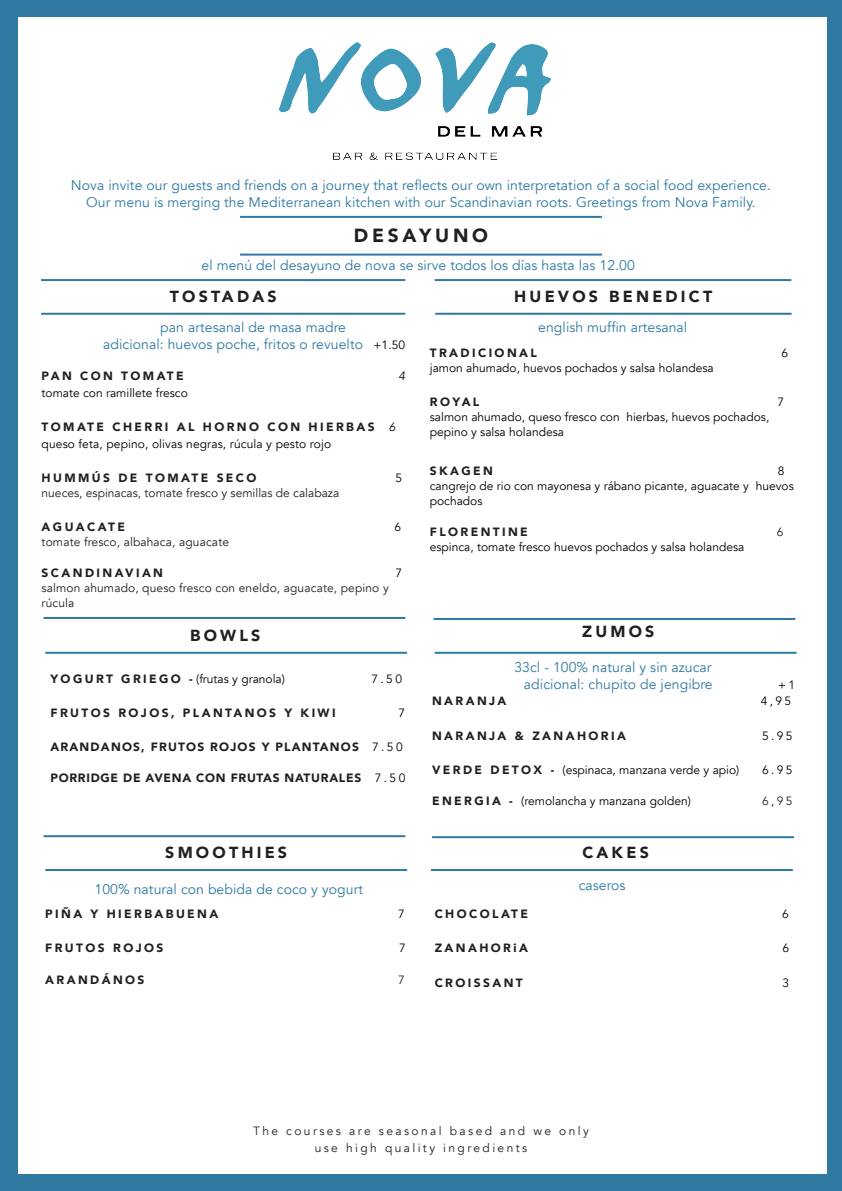
<style>
.page{position:relative;width:842px;height:1191px;background:#307aa2}
.page>*{position:absolute;margin:0;border:0;box-sizing:border-box;transform-origin:0 0}
.t1{font:900 19px "Avenir";letter-spacing:.2em;color:#231f20}
.t2{font:900 16px "Avenir";letter-spacing:.2em;color:#231f20}
.t3{font:14px/17px "Avenir";letter-spacing:.005em;color:#307aa2;text-align:center}
.t4{font:12px/15px "Avenir";color:#000}
.t5{font:900 12px "Avenir";letter-spacing:.2em;color:#231f20}
.t6{font:12px/15px "Avenir";letter-spacing:.01em;color:#231f20}
.t7{font:12px/17px "Avenir";letter-spacing:.2em;color:#231f20;text-align:center}
.t8{font:900 12px "Avenir";letter-spacing:.06em;color:#231f20}
.t9{font:900 12px "Avenir";letter-spacing:.1em;color:#231f20}
.t10{font:italic 12px "Avenir";color:#000}
.s1{font-size:12px;color:#000}
.s2{font-weight:900;color:#231f20}
.s3{font-style:italic}
.s4{font-weight:400;color:#000}
</style>
<div class="page">
<div style="left:18px;top:17px;width:809px;height:1157px;background:#fff"></div>
<hr style="left:240px;top:254px;width:362px;height:2px;background:#307aa2">
<hr style="left:240px;top:216px;width:362px;height:2px;background:#307aa2">
<img style="left:280px;top:43px;width:271px;height:117px">
<hr style="left:41px;top:279px;width:364px;height:2px;background:#307aa2">
<hr style="left:435px;top:279px;width:356px;height:2px;background:#307aa2">
<hr style="left:435px;top:313px;width:356px;height:2px;background:#307aa2">
<hr style="left:41px;top:313px;width:364px;height:2px;background:#307aa2">
<hr style="left:434px;top:618px;width:361px;height:2px;background:#307aa2">
<hr style="left:43px;top:617px;width:362px;height:2px;background:#307aa2">
<hr style="left:435px;top:652px;width:361px;height:2px;background:#307aa2">
<hr style="left:45px;top:652px;width:362px;height:2px;background:#307aa2">
<hr style="left:432px;top:836px;width:362px;height:2px;background:#307aa2">
<hr style="left:431px;top:869px;width:362px;height:2px;background:#307aa2">
<hr style="left:43px;top:835px;width:362px;height:2px;background:#307aa2">
<hr style="left:45px;top:869px;width:362px;height:2px;background:#307aa2">
<p class="t3" style="left:71px;top:177px;width:701px">Nova invite our guests and friends on a journey that reflects our own interpretation of a social food experience.<br>Our menu is merging the Mediterranean kitchen with our Scandinavian roots. Greetings from Nova Family.</p>
<h1 class="t1" style="left:354px;top:219px;width:136px">DESAYUNO</h1>
<p class="t3" style="left:201px;top:256px;width:435px">el menú del desayuno de nova se sirve todos los días hasta las 12.00</p>
<h2 class="t2" style="left:170px;top:283px;width:108px">TOSTADAS</h2>
<h2 class="t2" style="left:514px;top:283px;width:199px">HUEVOS BENEDICT</h2>
<p class="t3" style="left:103px;top:319px;width:304px">pan artesanal de masa madre<br>adicional: huevos poche, fritos o revuelto <span class="s1">+1.50</span></p>
<p class="t3" style="left:538px;top:319px;width:151px">english muffin artesanal</p>
<p class="t5" style="left:42px;top:365px;width:144px">PAN CON TOMATE</p>
<p class="t10" style="left:399px;top:368px;width:8px">4</p>
<p class="t4" style="left:42px;top:385px;width:148px">tomate con ramillete fresco</p>
<p class="t4" style="left:42px;top:418px;width:355px;line-height:17px"><span class="s2">TOMATE CHERRI AL HORNO CON HIERBAS</span> <span class="s3">6 </span>queso feta, pepino, olivas negras, rúcula y pesto rojo</p>
<p class="t5" style="left:42px;top:467px;width:216px">HUMMÚS DE TOMATE SECO</p>
<p class="t4" style="left:395px;top:470px;width:8px">5</p>
<p class="t6" style="left:42px;top:485px;width:299px">nueces, espinacas, tomate fresco y semillas de calabaza</p>
<p class="t5" style="left:42px;top:516px;width:85px">AGUACATE</p>
<p class="t4" style="left:394px;top:519px;width:8px">6</p>
<p class="t6" style="left:42px;top:534px;width:189px">tomate fresco, albahaca, aguacate</p>
<p class="t5" style="left:42px;top:562px;width:123px">SCANDINAVIAN</p>
<p class="t4" style="left:395px;top:565px;width:8px">7</p>
<p class="t6" style="left:42px;top:580px;width:349px">salmon ahumado, queso fresco con eneldo, aguacate, pepino y rúcula</p>
<p class="t5" style="left:430px;top:342px;width:109px">TRADICIONAL</p>
<p class="t4" style="left:781px;top:345px;width:8px">6</p>
<p class="t4" style="left:430px;top:360px;width:285px">jamon ahumado, huevos pochados y salsa holandesa</p>
<p class="t5" style="left:430px;top:391px;width:51px">ROYAL</p>
<p class="t4" style="left:777px;top:394px;width:8px">7</p>
<p class="t4" style="left:430px;top:409px;width:341px">salmon ahumado, queso fresco con hierbas, huevos pochados, pepino y salsa holandesa</p>
<p class="t5" style="left:430px;top:461px;width:65px">SKAGEN</p>
<p class="t4" style="left:430px;top:464px;width:365px;text-indent:348px">8 cangrejo de rio con mayonesa y rábano picante, aguacate y huevos pochados</p>
<p class="t5" style="left:430px;top:522px;width:100px">FLORENTINE</p>
<p class="t6" style="left:777px;top:525px;width:8px">6</p>
<p class="t4" style="left:430px;top:540px;width:316px">espinca, tomate fresco huevos pochados y salsa holandesa</p>
<h2 class="t2" style="left:190px;top:621px;width:72px">BOWLS</h2>
<p class="t4" style="left:50px;top:671px;width:236px"><span class="s2">Y O G U R T G R I E G O -</span> (frutas y granola)</p>
<p class="t4" style="left:371px;top:671px;width:32px">7.50</p>
<p class="t5" style="left:50px;top:702px;width:287px">FRUTOS ROJOS, PLANTANOS Y KIWI</p>
<p class="t4" style="left:398px;top:705px;width:8px">7</p>
<p class="t9" style="left:50px;top:736px;width:354px">ARANDANOS, FRUTOS ROJOS Y PLANTANOS <span class="s4">7.50</span></p>
<p class="t8" style="left:50px;top:767px;width:356px">PORRIDGE DE AVENA CON FRUTAS NATURALES <span class="s4">7.50</span></p>
<h2 class="t2" style="left:165px;top:839px;width:123px">SMOOTHIES</h2>
<p class="t3" style="left:95px;top:881px;width:270px">100% natural con bebida de coco y yogurt</p>
<p class="t5" style="left:45px;top:904px;width:175px">PIÑA Y HIERBABUENA</p>
<p class="t4" style="left:398px;top:907px;width:8px">7</p>
<p class="t5" style="left:45px;top:938px;width:120px">FRUTOS ROJOS</p>
<p class="t4" style="left:399px;top:941px;width:8px">7</p>
<p class="t5" style="left:45px;top:969px;width:101px">ARANDÁNOS</p>
<p class="t6" style="left:398px;top:972px;width:8px">7</p>
<h2 class="t2" style="left:582px;top:618px;width:74px">ZUMOS</h2>
<p class="t3" style="left:514px;top:659px;width:200px;text-align:right">33cl - 100% natural y sin azucar adicional: chupito de jengibre</p>
<p class="t4" style="left:778px;top:678px;width:19px">+1</p>
<p class="t5" style="left:432px;top:691px;width:76px">NARANJA</p>
<p class="t4" style="left:761px;top:694px;width:32px">4,95</p>
<p class="t5" style="left:432px;top:725px;width:195px">NARANJA &amp; ZANAHORIA</p>
<p class="t4" style="left:762px;top:728px;width:32px">5.95</p>
<p class="t4" style="left:432px;top:762px;width:309px"><span class="s2">V E R D E D E T O X -</span> (espinaca, manzana verde y apio)</p>
<p class="t4" style="left:762px;top:762px;width:32px">6.95</p>
<p class="t4" style="left:432px;top:793px;width:260px"><span class="s2">E N E R G I A -</span> (remolancha y manzana golden)</p>
<p class="t6" style="left:762px;top:793px;width:32px">6,95</p>
<h2 class="t2" style="left:582px;top:839px;width:68px">CAKES</h2>
<p class="t3" style="left:579px;top:877px;width:48px">caseros</p>
<p class="t5" style="left:435px;top:904px;width:95px">CHOCOLATE</p>
<p class="t4" style="left:782px;top:907px;width:8px">6</p>
<p class="t5" style="left:435px;top:938px;width:95px">ZANAHORiA</p>
<p class="t4" style="left:782px;top:941px;width:8px">6</p>
<p class="t5" style="left:435px;top:972px;width:90px">CROISSANT</p>
<p class="t4" style="left:782px;top:975px;width:8px">3</p>
<p class="t7" style="left:253px;top:1122px;width:337px">The courses are seasonal based and we only use high quality ingredients</p>
</div>
